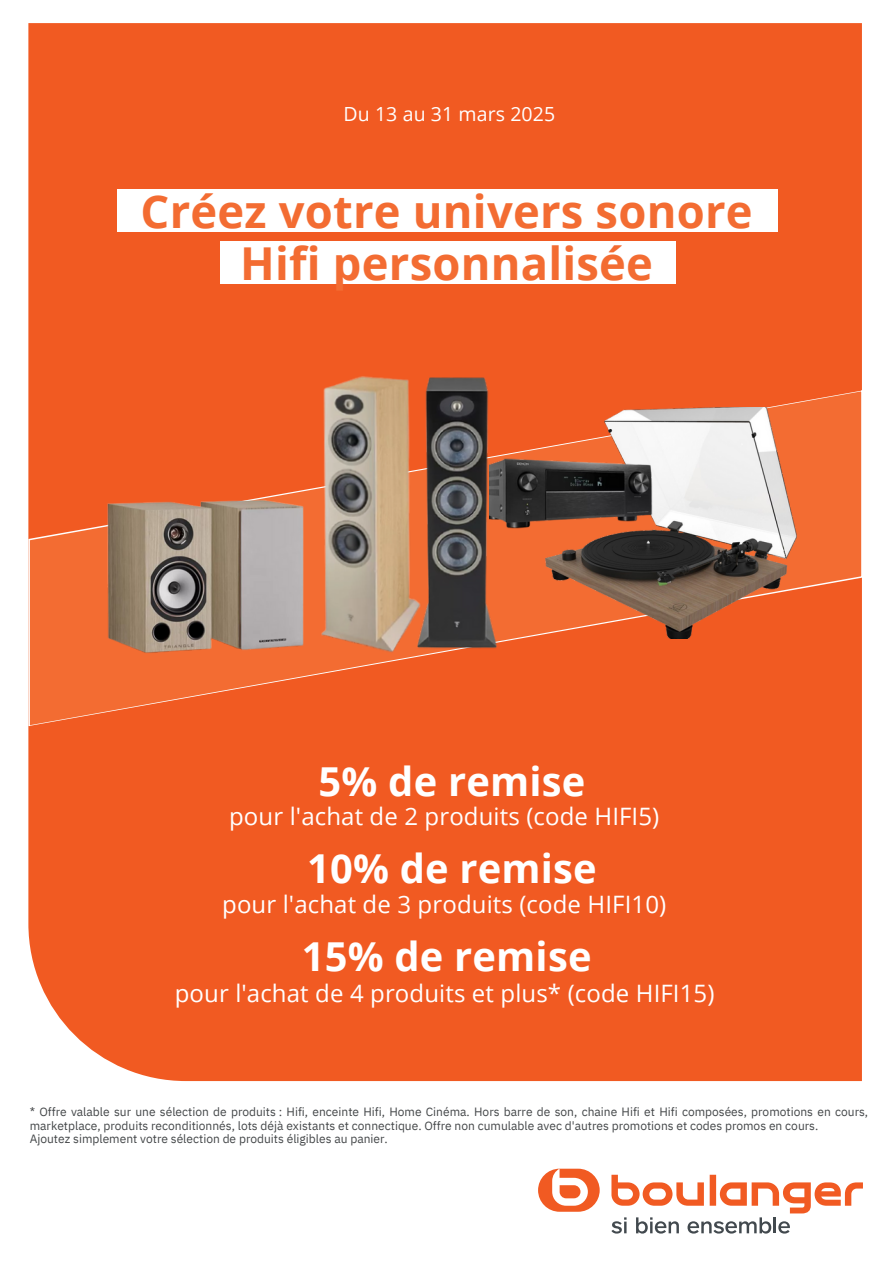
<style>
.page{position:relative;width:894px;height:1263px;background:#fff}
.page>*{position:absolute;margin:0;border:0;box-sizing:border-box;transform-origin:0 0}
.t1{font:700 45.3px/51.8px "Open Sans";letter-spacing:.005em;color:#f36c32;text-align:center}
.t2{font:700 39.9px "Open Sans";letter-spacing:.005em;color:#fff}
.t3{font:24px "Open Sans";letter-spacing:.005em;color:#fff}
.t4{font:19.5px "Open Sans";letter-spacing:.005em;color:#fff}
.t5{font:12px/13.5px "IBM Plex Sans";color:#444749}
</style>
<div class="page">
<div style="left:28px;top:23px;width:834px;height:1058px;background:#f15a22"></div>
<div style="left:118px;top:189px;width:660px;height:42px;background:#fff"></div>
<div style="left:220px;top:241px;width:456px;height:43px;background:#fff"></div>
<svg style="left:28px;top:390px;width:834px;height:336px;background:#f16028"></svg>
<div style="left:538px;top:1169px;width:62px;height:43px;background:#f15a22;border-radius:22px"></div>
<svg style="left:611px;top:1175px;width:252px;height:59px"></svg>
<svg style="left:552px;top:1169px;width:36px;height:37px"></svg>
<img style="left:264px;top:361px;width:210px;height:307px">
<img style="left:545px;top:408px;width:251px;height:231px">
<img style="left:537px;top:441px;width:127px;height:112px">
<img style="left:89px;top:483px;width:239px;height:184px">
<img style="left:397px;top:370px;width:140px;height:289px">
<h1 class="t4" style="left:344px;top:100px;width:213px">Du 13 au 31 mars 2025</h1>
<h4 class="t1" style="left:141px;top:184px;width:613px">Créez votre univers sonore<br>Hifi personnalisée</h4>
<p class="t2" style="left:319px;top:753px;width:268px">5% de remise</p>
<p class="t3" style="left:229px;top:799px;width:432px">pour l'achat de 2 produits (code HIFI5)</p>
<p class="t2" style="left:307px;top:841px;width:291px">10% de remise</p>
<p class="t3" style="left:222px;top:888px;width:446px">pour l'achat de 3 produits (code HIFI10)</p>
<p class="t2" style="left:302px;top:929px;width:291px">15% de remise</p>
<p class="t3" style="left:175px;top:976px;width:541px">pour l'achat de 4 produits et plus* (code HIFI15)</p>
<p class="t5" style="left:30px;top:1105px;width:840px">* Offre valable sur une sélection de produits : Hifi, enceinte Hifi, Home Cinéma. Hors barre de son, chaine Hifi et Hifi composées, promotions en cours, marketplace, produits reconditionnés, lots déjà existants et connectique. Offre non cumulable avec d'autres promotions et codes promos en cours.<br>Ajoutez simplement votre sélection de produits éligibles au panier.</p>
</div>
